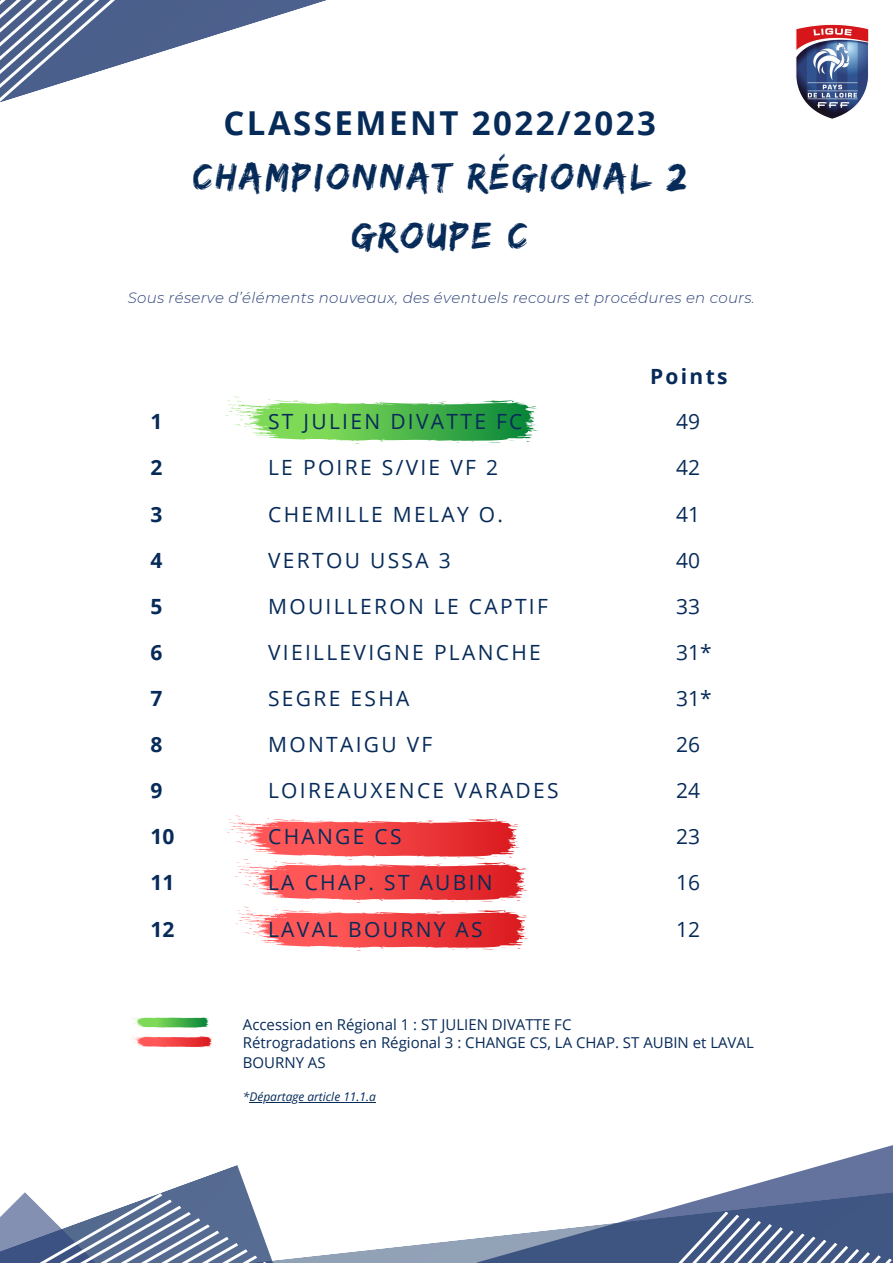
<style>
.page{position:relative;width:893px;height:1264px;background:#fff}
.page>*{position:absolute;margin:0;border:0;box-sizing:border-box;transform-origin:0 0}
.t1{font:39px "Edo";letter-spacing:.075em;color:#072b59}
.t2{font:700 33px "Open Sans";letter-spacing:.075em;color:#072b59}
.t3{font:21px "Open Sans";letter-spacing:.11em;color:#072b59}
.t4{font:700 21px "Open Sans";letter-spacing:.11em;color:#072b59}
.t5{font:15px/20px "Open Sans";color:#072b59}
.t6{font:italic 300 15px "Montserrat";letter-spacing:.02em;color:#2d427b}
.t7{font:italic 12px "Open Sans";color:#072b59}
</style>
<div class="page">
<svg style="left:459px;top:1152px;width:433px;height:110px"></svg>
<svg style="left:549px;top:1211px;width:343px;height:51px;background:#617499"></svg>
<img style="left:796px;top:24px;width:73px;height:95px">
<svg style="left:0;top:1165px;width:459px;height:97px"></svg>
<svg style="left:170px;top:0;width:157px;height:49px"></svg>
<svg style="left:0;top:0;width:170px;height:103px"></svg>
<svg style="left:225px;top:397px;width:313px;height:47px"></svg>
<svg style="left:227px;top:815px;width:302px;height:135px"></svg>
<svg style="left:131px;top:1016px;width:78px;height:12px"></svg>
<svg style="left:130px;top:1036px;width:82px;height:11px"></svg>
<hr style="left:249px;top:1101px;width:127px;height:1px;background:#072b59">
<p class="t2" style="left:223px;top:100px;width:434px">CLASSEMENT 2022/2023</p>
<p class="t1" style="left:193px;top:154px;width:494px">CHAMPIONNAT RÉGIONAL 2</p>
<p class="t1" style="left:351px;top:212px;width:177px">GROUPE C</p>
<p class="t6" style="left:128px;top:289px;width:628px">Sous réserve d’éléments nouveaux, des éventuels recours et procédures en cours.</p>
<p class="t4" style="left:150px;top:407px;width:13px">1</p>
<p class="t4" style="left:150px;top:453px;width:13px">2</p>
<p class="t4" style="left:150px;top:499px;width:13px">3</p>
<p class="t4" style="left:150px;top:545px;width:13px">4</p>
<p class="t4" style="left:150px;top:591px;width:13px">5</p>
<p class="t4" style="left:150px;top:637px;width:13px">6</p>
<p class="t4" style="left:150px;top:683px;width:13px">7</p>
<p class="t4" style="left:150px;top:729px;width:13px">8</p>
<p class="t4" style="left:150px;top:775px;width:13px">9</p>
<p class="t4" style="left:150px;top:821px;width:25px">10</p>
<p class="t4" style="left:150px;top:868px;width:25px">11</p>
<p class="t4" style="left:150px;top:914px;width:25px">12</p>
<p class="t3" style="left:268px;top:407px;width:256px">ST JULIEN DIVATTE FC</p>
<p class="t3" style="left:268px;top:453px;width:231px">LE POIRE S/VIE VF 2</p>
<p class="t3" style="left:268px;top:499px;width:236px">CHEMILLE MELAY O.</p>
<p class="t3" style="left:268px;top:545px;width:184px">VERTOU USSA 3</p>
<p class="t3" style="left:268px;top:591px;width:281px">MOUILLERON LE CAPTIF</p>
<p class="t3" style="left:268px;top:637px;width:274px">VIEILLEVIGNE PLANCHE</p>
<p class="t3" style="left:268px;top:683px;width:143px">SEGRE ESHA</p>
<p class="t3" style="left:268px;top:729px;width:166px">MONTAIGU VF</p>
<p class="t3" style="left:268px;top:775px;width:292px">LOIREAUXENCE VARADES</p>
<p class="t3" style="left:268px;top:821px;width:135px">CHANGE CS</p>
<p class="t3" style="left:268px;top:868px;width:226px">LA CHAP. ST AUBIN</p>
<p class="t3" style="left:268px;top:914px;width:216px">LAVAL BOURNY AS</p>
<p class="t4" style="left:650px;top:362px;width:79px">Points</p>
<p class="t3" style="left:676px;top:407px;width:25px">49</p>
<p class="t3" style="left:676px;top:453px;width:25px">42</p>
<p class="t3" style="left:676px;top:499px;width:25px">41</p>
<p class="t3" style="left:676px;top:545px;width:25px">40</p>
<p class="t3" style="left:676px;top:591px;width:25px">33</p>
<p class="t3" style="left:676px;top:637px;width:37px">31*</p>
<p class="t3" style="left:676px;top:683px;width:37px">31*</p>
<p class="t3" style="left:676px;top:729px;width:25px">26</p>
<p class="t3" style="left:676px;top:775px;width:25px">24</p>
<p class="t3" style="left:676px;top:821px;width:25px">23</p>
<p class="t3" style="left:676px;top:868px;width:25px">16</p>
<p class="t3" style="left:676px;top:914px;width:25px">12</p>
<p class="t5" style="left:243px;top:1014px;width:330px">Accession en Régional 1 : ST JULIEN DIVATTE FC</p>
<p class="t5" style="left:243px;top:1032px;width:512px">Rétrogradations en Régional 3 : CHANGE CS, LA CHAP. ST AUBIN et LAVAL<br>BOURNY AS</p>
<p class="t7" style="left:243px;top:1088px;width:135px">*Départage article 11.1.a</p>
</div>
